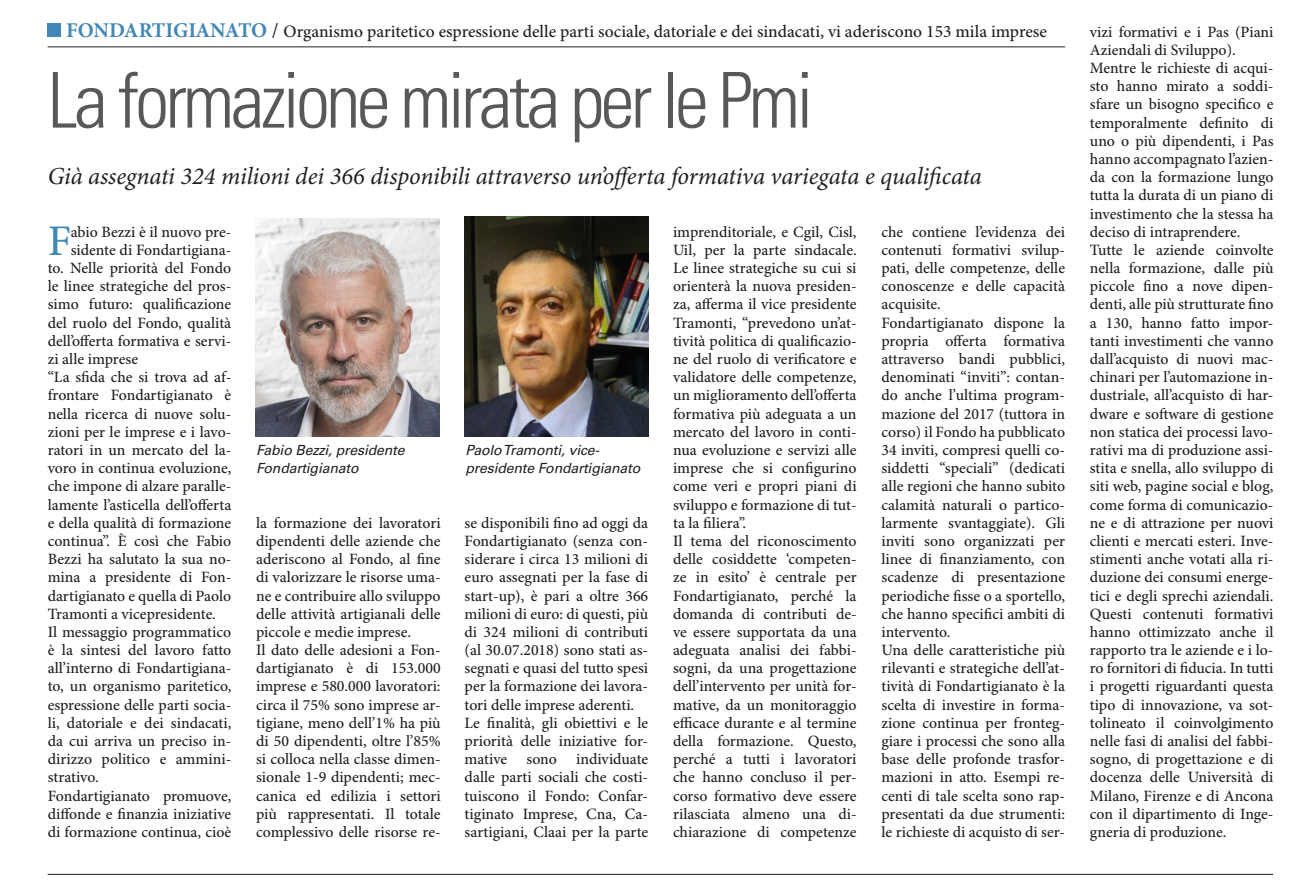
<style>
.page{position:relative;width:1315px;height:880px;background:#fff}
.page>*{position:absolute;margin:0;border:0;box-sizing:border-box;transform-origin:0 0}
.TITOLO_APERTURA{font:300 condensed 77px "Univers LT Std";letter-spacing:-.05em;color:#57585a}
.CAPOLETTERA{font:500 43.75px "Minion Pro";color:#4288b6}
.SOTTOTITOLO{font:italic 24.5px "Minion Pro";letter-spacing:-.01em;color:#231f20}
.Occhiello{font:500 17.5px "Minion Pro";color:#231f20}
.CAPOLETTERA-2{font:500 15.75px/18.2px "Minion Pro";color:#231f20;text-align:justify}
.DIDASCALIA{font:italic 14px/18.2px "Univers LT Std";letter-spacing:-.01em;color:#231f20}
.s1{font-weight:700;font-size:21px;color:#4288b6}
.s2{font-weight:400;font-size:21px}
</style>
<div class="page">
<hr style="left:48px;top:874px;width:1225px;height:1px;background:#231f20">
<hr style="left:48px;top:47px;width:1017px;height:1px;background:#231f20">
<div style="left:48px;top:23px;width:13px;height:14px;background:#4288b6"></div>
<img style="left:256px;top:218px;width:184px;height:219px">
<img style="left:464px;top:217px;width:184px;height:220px">
<p class="Occhiello" style="left:66px;top:21px;width:982px"><span class="s1">FONDARTIGIANATO</span> <span class="s2">/</span> Organismo paritetico espressione delle parti sociale, datoriale e dei sindacati, vi aderiscono 153 mila imprese</p>
<p class="TITOLO_APERTURA" style="left:48px;top:54px;width:767px">La formazione mirata per le Pmi</p>
<p class="SOTTOTITOLO" style="left:48px;top:161px;width:935px">Già assegnati 324 milioni dei 366 disponibili attraverso un’offerta formativa variegata e qualificata</p>
<p class="CAPOLETTERA" style="left:48px;top:215px;width:25px">F</p>
<p class="CAPOLETTERA-2" style="left:71px;top:223px;width:162px">abio Bezzi è il nuovo pre-</p>
<p class="CAPOLETTERA-2" style="left:673px;top:223px;width:185px">imprenditoriale, e Cgil, Cisl, Uil, per la parte sindacale.<br>Le linee strategiche su cui si orienterà la nuova presiden&shy;za, afferma il vice presidente Tramonti, “prevedono un’at&shy;tività politica di qualificazio&shy;ne del ruolo di verificatore e validatore delle competenze, un miglioramento dell’offerta formativa più adeguata a un mercato del lavoro in conti&shy;nua evoluzione e servizi alle imprese che si configurino come veri e propri piani di sviluppo e formazione di tut&shy;ta la filiera”.</p>
<p class="CAPOLETTERA-2" style="left:673px;top:532px;width:185px">Il tema del riconoscimento delle cosiddette ‘competen&shy;ze in esito’ è centrale per Fondartigianato, perché la domanda di contributi de&shy;ve essere supportata da una adeguata analisi dei fabbi&shy;sogni, da una progettazione dell’intervento per unità for&shy;mative, da un monitoraggio efficace durante e al termine della formazione. Questo, perché a tutti i lavoratori che hanno concluso il per&shy;corso formativo deve essere rilasciata almeno una di&shy;chiarazione di competenze</p>
<p class="CAPOLETTERA-2" style="left:881px;top:223px;width:185px">che contiene l’evidenza dei contenuti formativi svilup&shy;pati, delle competenze, delle conoscenze e delle capacità acquisite.</p>
<p class="CAPOLETTERA-2" style="left:881px;top:314px;width:185px">Fondartigianato dispone la propria offerta formativa attraverso bandi pubblici, denominati “inviti”: contan&shy;do anche l’ultima program&shy;mazione del 2017 (tuttora in corso) il Fondo ha pubblicato 34 inviti, compresi quelli co&shy;siddetti “speciali” (dedicati alle regioni che hanno subito calamità naturali o partico&shy;larmente svantaggiate). Gli inviti sono organizzati per linee di finanziamento, con scadenze di presentazione periodiche fisse o a sportello, che hanno specifici ambiti di intervento.</p>
<p class="CAPOLETTERA-2" style="left:881px;top:641px;width:185px">Una delle caratteristiche più rilevanti e strategiche dell’at&shy;tività di Fondartigianato è la scelta di investire in forma&shy;zione continua per fronteg&shy;giare i processi che sono alla base delle profonde trasfor&shy;mazioni in atto. Esempi re&shy;centi di tale scelta sono rap&shy;presentati da due strumenti: le richieste di acquisto di ser-</p>
<p class="CAPOLETTERA-2" style="left:71px;top:241px;width:162px">sidente di Fondartigiana-</p>
<p class="CAPOLETTERA-2" style="left:48px;top:260px;width:185px">to. Nelle priorità del Fondo</p>
<p class="CAPOLETTERA-2" style="left:48px;top:278px;width:185px">le linee strategiche del pros-</p>
<p class="CAPOLETTERA-2" style="left:48px;top:296px;width:185px">simo futuro: qualificazione</p>
<p class="CAPOLETTERA-2" style="left:48px;top:314px;width:185px">del ruolo del Fondo, qualità</p>
<p class="CAPOLETTERA-2" style="left:48px;top:332px;width:185px">dell’offerta formativa e servi-</p>
<p class="CAPOLETTERA-2" style="left:48px;top:350px;width:92px">zi alle imprese</p>
<p class="CAPOLETTERA-2" style="left:48px;top:369px;width:185px">“La sfida che si trova ad af&shy;frontare Fondartigianato è nella ricerca di nuove solu&shy;zioni per le imprese e i lavo&shy;ratori in un mercato del la&shy;voro in continua evoluzione, che impone di alzare paralle&shy;lamente l’asticella dell’offerta e della qualità di formazione continua”. È così che Fabio Bezzi ha salutato la sua no&shy;mina a presidente di Fon&shy;dartigianato e quella di Paolo Tramonti a vicepresidente.</p>
<p class="CAPOLETTERA-2" style="left:48px;top:623px;width:185px">Il messaggio programmatico è la sintesi del lavoro fatto all’interno di Fondartigiana&shy;to, un organismo paritetico, espressione delle parti socia&shy;li, datoriale e dei sindacati, da cui arriva un preciso in&shy;dirizzo politico e ammini&shy;strativo.</p>
<p class="CAPOLETTERA-2" style="left:48px;top:787px;width:185px">Fondartigianato promuove, diffonde e finanzia iniziative di formazione continua, cioè</p>
<p class="DIDASCALIA" style="left:256px;top:441px;width:150px">Fabio Bezzi, presidente<br>Fondartigianato</p>
<p class="DIDASCALIA" style="left:465px;top:441px;width:176px">Paolo Tramonti, vice&shy;presidente Fondartigianato</p>
<p class="CAPOLETTERA-2" style="left:256px;top:514px;width:186px">la formazione dei lavoratori dipendenti delle aziende che aderiscono al Fondo, al fine di valorizzare le risorse uma&shy;ne e contribuire allo sviluppo delle attività artigianali delle piccole e medie imprese.</p>
<p class="CAPOLETTERA-2" style="left:256px;top:641px;width:186px">Il dato delle adesioni a Fon&shy;dartigianato è di 153.000 imprese e 580.000 lavoratori: circa il 75% sono imprese ar&shy;tigiane, meno dell’1% ha più di 50 dipendenti, oltre l’85% si colloca nella classe dimen&shy;sionale 1-9 dipendenti; mec&shy;canica ed edilizia i settori più rappresentati. Il totale complessivo delle risorse re-</p>
<p class="CAPOLETTERA-2" style="left:464px;top:514px;width:185px">se disponibili fino ad oggi da Fondartigianato (senza con&shy;siderare i circa 13 milioni di euro assegnati per la fase di start-up), è pari a oltre 366 milioni di euro: di questi, più di 324 milioni di contributi (al 30.07.2018) sono stati as&shy;segnati e quasi del tutto spesi per la formazione dei lavora&shy;tori delle imprese aderenti.</p>
<p class="CAPOLETTERA-2" style="left:464px;top:714px;width:185px">Le finalità, gli obiettivi e le priorità delle iniziative for&shy;mative sono individuate dalle parti sociali che costi&shy;tuiscono il Fondo: Confar&shy;tiginato Imprese, Cna, Ca&shy;sartigiani, Claai per la parte</p>
<p class="CAPOLETTERA-2" style="left:1089px;top:23px;width:185px">vizi formativi e i Pas (Piani<br>Aziendali di Sviluppo).</p>
<p class="CAPOLETTERA-2" style="left:1089px;top:60px;width:185px">Mentre le richieste di acqui&shy;sto hanno mirato a soddi&shy;sfare un bisogno specifico e temporalmente definito di uno o più dipendenti, i Pas hanno accompagnato l’azien&shy;da con la formazione lungo tutta la durata di un piano di investimento che la stessa ha deciso di intraprendere.</p>
<p class="CAPOLETTERA-2" style="left:1089px;top:241px;width:185px">Tutte le aziende coinvolte nella formazione, dalle più piccole fino a nove dipen&shy;denti, alle più strutturate fino a 130, hanno fatto impor&shy;tanti investimenti che vanno dall’acquisto di nuovi mac&shy;chinari per l’automazione in&shy;dustriale, all’acquisto di har&shy;dware e software di gestione non statica dei processi lavo&shy;rativi ma di produzione assi&shy;stita e snella, allo sviluppo di siti web, pagine social e blog, come forma di comunicazio&shy;ne e di attrazione per nuovi clienti e mercati esteri. Inve&shy;stimenti anche votati alla ri&shy;duzione dei consumi energe&shy;tici e degli sprechi aziendali.<br>Questi contenuti formativi hanno ottimizzato anche il rapporto tra le aziende e i lo&shy;ro fornitori di fiducia. In tutti i progetti riguardanti questa tipo di innovazione, va sot&shy;tolineato il coinvolgimento nelle fasi di analisi del fabbi&shy;sogno, di progettazione e di docenza delle Università di Milano, Firenze e di Ancona con il dipartimento di Inge&shy;gneria di produzione.</p>
</div>
